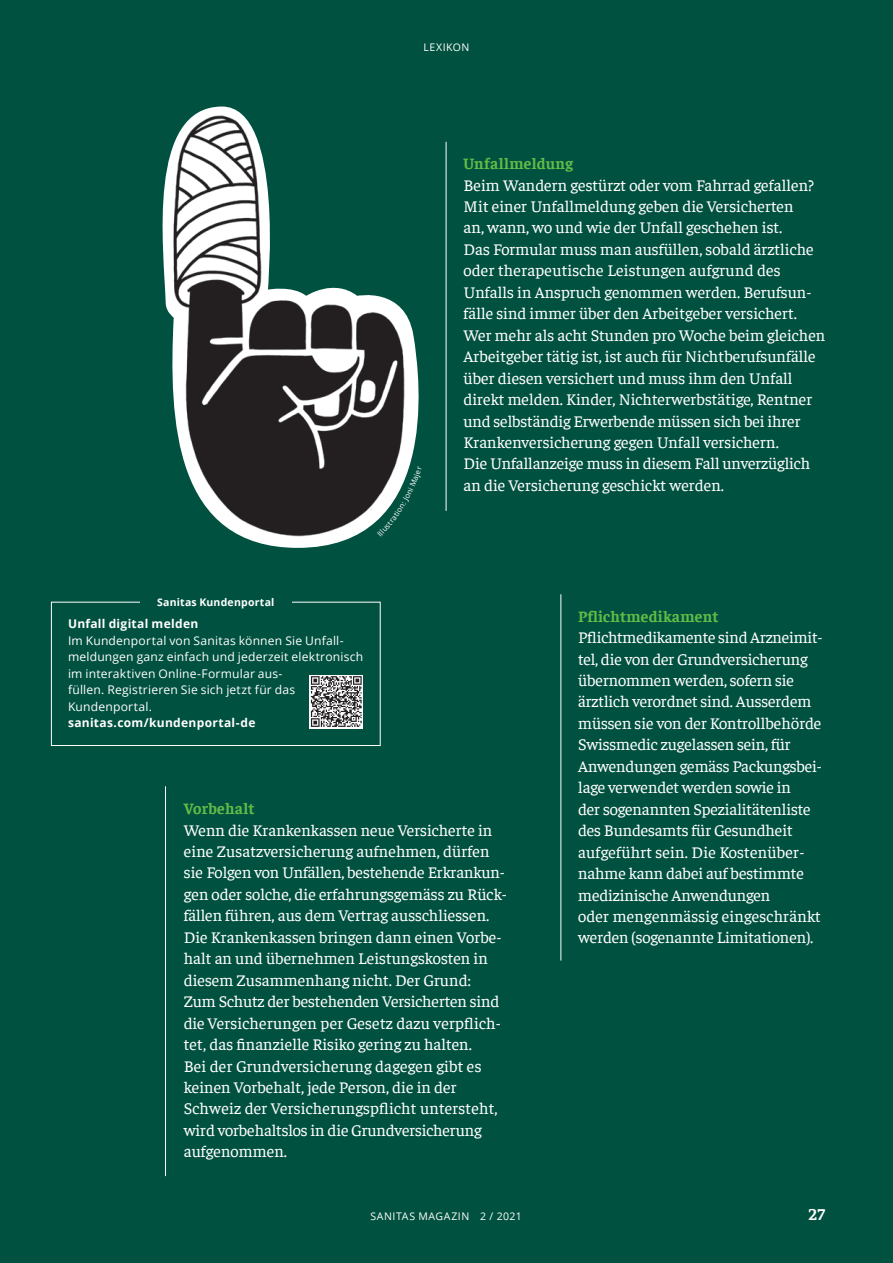
<style>
.page{position:relative;width:893px;height:1263px;background:#005140}
.page>*{position:absolute;margin:0;border:0;box-sizing:border-box;transform-origin:0 0}
.Lauftext_groesser_oh{font:16.5px/21.5px "Faustina";color:#fff}
.t1{font:700 16.5px "Faustina";color:#fff}
.Lauftext_ohne_Einzug{font:700 15.75px "Faustina";letter-spacing:.015em;color:#63bc46}
.Lauftext_groesser_oh-2{font:700 15.75px "Faustina";letter-spacing:.015em;color:#63bc46}
.Box_Lauftext_gruen{font:12px/16.5px "Open Sans";letter-spacing:.015em;color:#fff}
.Box_Lauftext_gruen-2{font:700 12px "Open Sans";letter-spacing:.025em;color:#fff}
.t2{font:10.5px "Open Sans";letter-spacing:.05em;color:#fff}
.Box_Lauftext_gruen-3{font:700 10.5px "Open Sans";letter-spacing:.02em;color:#fff}
.s1{font-weight:700}
</style>
<div class="page">
<div style="left:51px;top:602px;width:330px;height:144px;border:1px solid #fff"></div>
<img style="left:162px;top:107px;width:257px;height:441px">
<svg style="left:310px;top:675px;width:53px;height:53px"></svg>
<svg style="left:311px;top:676px;width:51px;height:51px;background:#918f8f"></svg>
<hr style="left:560px;top:594px;width:1px;height:366px;background:#fff">
<hr style="left:165px;top:786px;width:1px;height:390px;background:#fff">
<hr style="left:446px;top:142px;width:1px;height:369px;background:#fff">
<div style="left:140px;top:598px;width:152px;height:8px;background:#005140"></div>
<svg style="left:377px;top:466px;width:42px;height:71px"></svg>
<p class="t2" style="left:423px;top:40px;width:48px">LEXIKON</p>
<p class="Lauftext_ohne_Einzug" style="left:464px;top:153px;width:111px">Unfallmeldung</p>
<p class="Lauftext_groesser_oh" style="left:464px;top:173px;width:352px">Beim Wandern gestürzt oder vom Fahrrad gefallen?<br>Mit einer Unfallmeldung geben die Versicherten</p>
<p class="Lauftext_groesser_oh" style="left:464px;top:216px;width:320px">an, wann, wo und wie der Unfall geschehen ist.</p>
<p class="Lauftext_groesser_oh" style="left:464px;top:237px;width:352px">Das Formular muss man ausfüllen, sobald ärztliche oder therapeutische Leistungen aufgrund des</p>
<p class="Lauftext_groesser_oh" style="left:464px;top:280px;width:350px">Unfalls in Anspruch genommen werden. Berufsun&shy;fälle sind immer über den Arbeitgeber versichert.</p>
<p class="Lauftext_groesser_oh" style="left:464px;top:323px;width:363px">Wer mehr als acht Stunden pro Woche beim gleichen<br>Arbeitgeber tätig ist, ist auch für Nichtberufsunfälle über diesen versichert und muss ihm den Unfall</p>
<p class="Lauftext_groesser_oh" style="left:464px;top:388px;width:350px">direkt melden. Kinder, Nichterwerbstätige, Rentner und selbständig Erwerbende müssen sich bei ihrer<br>Krankenversicherung gegen Unfall versichern.</p>
<p class="Lauftext_groesser_oh" style="left:464px;top:452px;width:348px">Die Unfallanzeige muss in diesem Fall unverzüglich an die Versicherung geschickt werden.</p>
<p class="Box_Lauftext_gruen-3" style="left:157px;top:595px;width:119px">Sanitas Kundenportal</p>
<p class="Box_Lauftext_gruen-2" style="left:68px;top:615px;width:132px">Unfall digital melden</p>
<p class="Box_Lauftext_gruen" style="left:68px;top:632px;width:297px">Im Kundenportal von Sanitas können Sie Unfall&shy;meldungen ganz einfach und jederzeit elektronisch im interaktiven Online-Formular aus-<br>füllen. Registrieren Sie sich jetzt für das Kundenportal.<br><span class="s1">sanitas.com/kundenportal-de</span></p>
<p class="Lauftext_ohne_Einzug" style="left:184px;top:798px;width:72px">Vorbehalt</p>
<p class="Lauftext_groesser_oh" style="left:184px;top:818px;width:310px">Wenn die Krankenkassen neue Versicherte in eine Zusatzversicherung aufnehmen, dürfen</p>
<p class="Lauftext_groesser_oh" style="left:184px;top:861px;width:325px">sie Folgen von Unfällen, bestehende Erkrankun&shy;gen oder solche, die erfahrungsgemäss zu Rück&shy;fällen führen, aus dem Vertrag ausschliessen.</p>
<p class="Lauftext_groesser_oh" style="left:184px;top:925px;width:319px">Die Krankenkassen bringen dann einen Vorbe&shy;halt an und übernehmen Leistungskosten in diesem Zusammenhang nicht. Der Grund:</p>
<p class="Lauftext_groesser_oh" style="left:184px;top:990px;width:319px;text-align:justify">Zum Schutz der bestehenden Versicherten sind die Versicherungen per Gesetz dazu verpflich&shy;tet, das finanzielle Risiko gering zu halten.</p>
<p class="Lauftext_groesser_oh" style="left:184px;top:1054px;width:299px">Bei der Grundversicherung dagegen gibt es</p>
<p class="Lauftext_groesser_oh" style="left:184px;top:1075px;width:315px">keinen Vorbehalt, jede Person, die in der<br>Schweiz der Versicherungspflicht untersteht, wird vorbehaltslos in die Grundversicherung</p>
<p class="Lauftext_groesser_oh" style="left:184px;top:1140px;width:105px">aufgenommen.</p>
<p class="Lauftext_groesser_oh-2" style="left:578px;top:605px;width:142px">Pflichtmedikament</p>
<p class="Lauftext_groesser_oh" style="left:578px;top:626px;width:246px">Pflichtmedikamente sind Arzneimit&shy;tel, die von der Grundversicherung übernommen werden, sofern sie ärztlich verordnet sind. Ausserdem müssen sie von der Kontrollbehörde Swissmedic zugelassen sein, für</p>
<p class="Lauftext_groesser_oh" style="left:578px;top:754px;width:245px">Anwendungen gemäss Packungsbei&shy;lage verwendet werden sowie in</p>
<p class="Lauftext_groesser_oh" style="left:578px;top:797px;width:234px">der sogenannten Spezialitätenliste des Bundesamts für Gesundheit</p>
<p class="Lauftext_groesser_oh" style="left:578px;top:840px;width:228px;text-align:justify">aufgeführt sein. Die Kostenüber&shy;nahme kann dabei auf bestimmte medizinische Anwendungen</p>
<p class="Lauftext_groesser_oh" style="left:578px;top:904px;width:244px">oder mengenmässig eingeschränkt werden (sogenannte Limitationen).</p>
<p class="t2" style="left:370px;top:1209px;width:153px">SANITAS MAGAZIN 2 / 2021</p>
<p class="t1" style="left:808px;top:1203px;width:18px">27</p>
</div>
